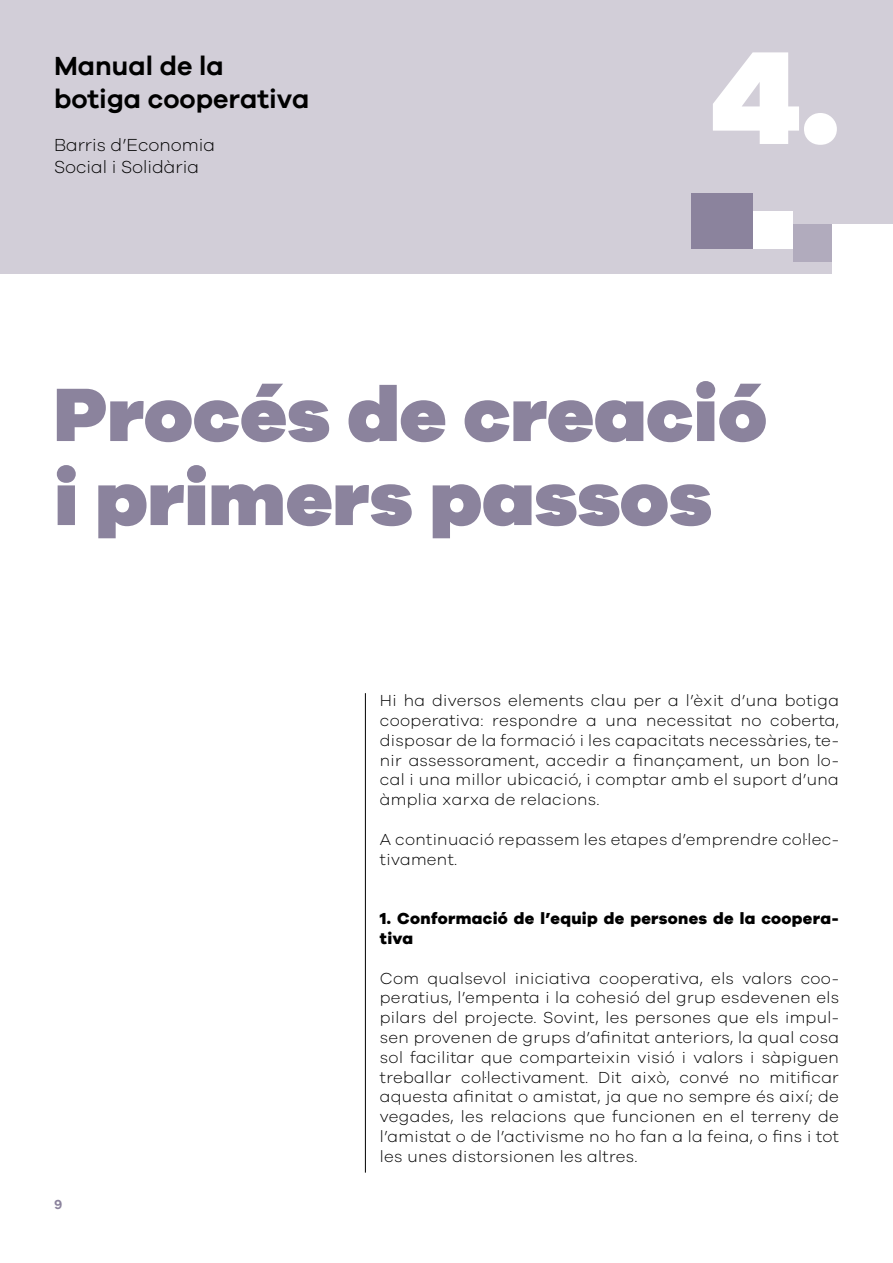
<style>
.page{position:relative;width:893px;height:1263px;background:#fff}
.page>*{position:absolute;margin:0;border:0;box-sizing:border-box;transform-origin:0 0}
.t1{font:900 136.5px "Galano Grotesque";color:#fff}
.t2{font:900 78px/84px "Galano Grotesque";color:#8b839d}
.t3{font:600 27px/32.4px "Galano Grotesque";color:#000}
.t4{font:300 18px/21.6px "Galano Grotesque";color:#000}
.t5{font:300 16.5px/19.8px "Galano Grotesque";letter-spacing:.02em;color:#000;text-align:justify}
.t6{font:800 16.5px/19.8px "Galano Grotesque";letter-spacing:.02em;color:#000}
.t7{font:600 13.5px "Galano Grotesque";color:#8b839d}
</style>
<div class="page">
<div style="left:0;top:0;width:893px;height:273px;background:#d2ced8"></div>
<div style="left:793px;top:224px;width:39px;height:37px;background:#b1abbd"></div>
<div style="left:691px;top:193px;width:62px;height:56px;background:#8b839d"></div>
<div style="left:832px;top:224px;width:61px;height:55px;background:#fff"></div>
<div style="left:753px;top:211px;width:40px;height:38px;background:#fff"></div>
<hr style="left:365px;top:693px;width:1px;height:479px;background:#000">
<h3 class="t3" style="left:54px;top:49px;width:257px">Manual de la botiga cooperativa</h3>
<p class="t4" style="left:54px;top:134px;width:163px">Barris d’Economia<br>Social i Solidària</p>
<h1 class="t1" style="left:711px;top:11px;width:130px">4.</h1>
<h2 class="t2" style="left:54px;top:370px;width:714px">Procés de creació i primers passos</h2>
<p class="t5" style="left:380px;top:690px;width:461px">Hi ha diversos elements clau per a l’èxit d’una botiga cooperativa: respondre a una necessitat no coberta, disposar de la formació i les capacitats necessàries, te&shy;nir assessorament, accedir a finançament, un bon lo&shy;cal i una millor ubicació, i comptar amb el suport d’una àmplia xarxa de relacions.</p>
<p class="t5" style="left:380px;top:829px;width:461px">A continuació repassem les etapes d’emprendre col·lec&shy;tivament.</p>
<p class="t7" style="left:54px;top:1196px;width:10px">9</p>
<p class="t6" style="left:380px;top:908px;width:461px">1. Conformació de l’equip de persones de la coopera&shy;tiva</p>
<p class="t5" style="left:380px;top:967px;width:461px">Com qualsevol iniciativa cooperativa, els valors coo&shy;peratius, l’empenta i la cohesió del grup esdevenen els pilars del projecte. Sovint, les persones que els impul&shy;sen provenen de grups d’afinitat anteriors, la qual cosa sol facilitar que comparteixin visió i valors i sàpiguen treballar col·lectivament. Dit això, convé no mitificar aquesta afinitat o amistat, ja que no sempre és així; de vegades, les relacions que funcionen en el terreny de l’amistat o de l’activisme no ho fan a la feina, o fins i tot les unes distorsionen les altres.</p>
</div>
